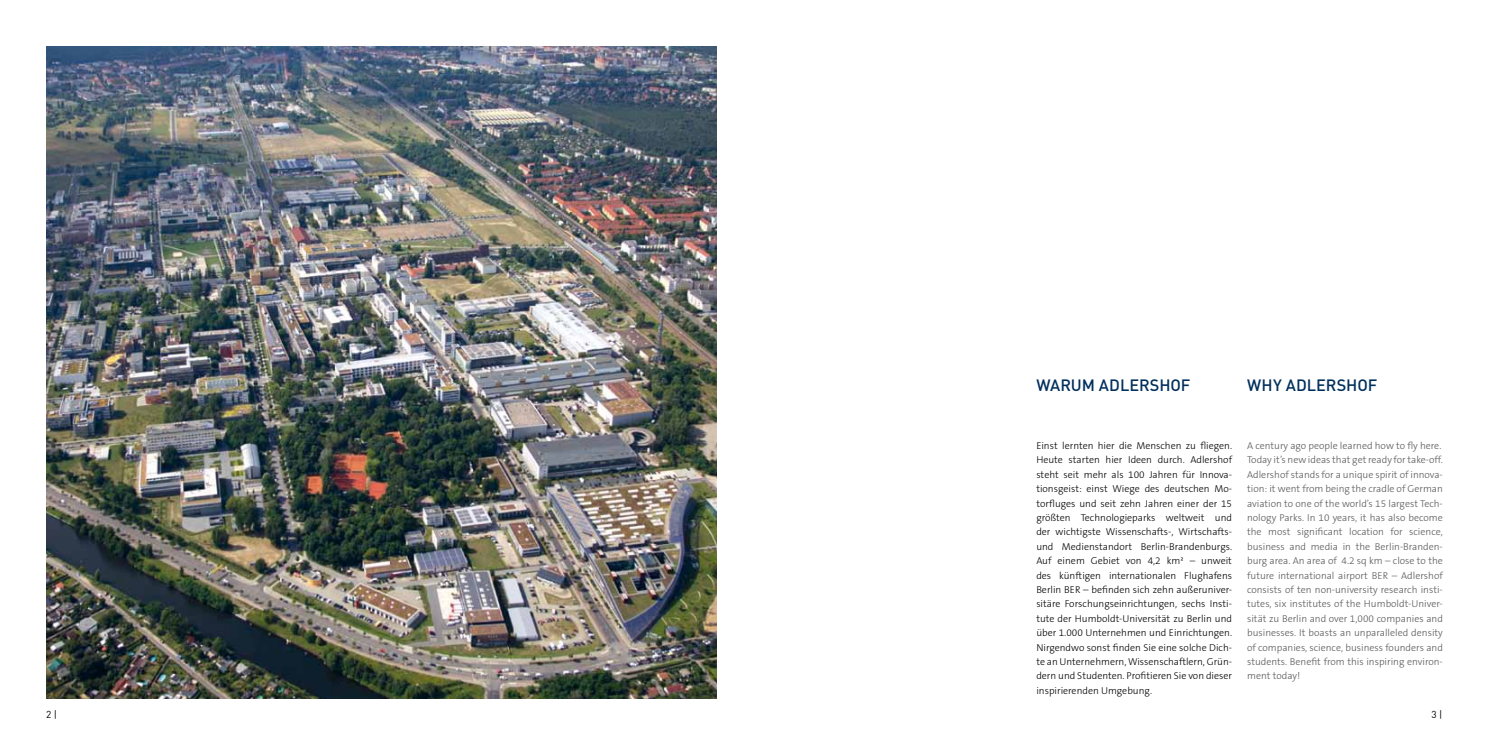
<style>
.page{position:relative;width:1489px;height:745px;background:#fff}
.page>*{position:absolute;margin:0;border:0;box-sizing:border-box;transform-origin:0 0}
.t1{font:500 16.25px "DIN";letter-spacing:-.005em;color:#002f5c}
.t2{font:300 10px/14.4px "The Sans B3";color:#000;text-align:justify}
.t3{font:300 10px/14.4px "The Sans B3";color:#58585a}
.t4{font:10px "DIN";color:#000}
</style>
<div class="page">
<img style="left:46px;top:46px;width:670px;height:652px">
<h1 class="t1" style="left:1036px;top:374px;width:156px">WARUM ADLERSHOF</h1>
<h1 class="t1" style="left:1246px;top:374px;width:132px">WHY ADLERSHOF</h1>
<p class="t2" style="left:1036px;top:438px;width:197px">Einst lernten hier die Menschen zu fliegen.<br>Heute starten hier Ideen durch. Adlershof steht seit mehr als 100 Jahren für Innova&shy;tionsgeist: einst Wiege des deutschen Mo&shy;torfluges und seit zehn Jahren einer der 15 größten Technologieparks weltweit und der wichtigste Wissenschafts-, Wirtschafts&shy;und Medienstandort Berlin-Brandenburgs.<br>Auf einem Gebiet von 4,2 km² – unweit des künftigen internationalen Flughafens Berlin BER – befinden sich zehn außeruniver&shy;sitäre Forschungseinrichtungen, sechs Insti&shy;tute der Humboldt-Universität zu Berlin und über 1.000 Unternehmen und Einrichtungen.<br>Nirgendwo sonst finden Sie eine solche Dich&shy;te an Unternehmern, Wissenschaftlern, Grün&shy;dern und Studenten. Profitieren Sie von dieser inspirierenden Umgebung.</p>
<p class="t3" style="left:1246px;top:438px;width:197px">A century ago people learned how to fly here.<br>Today it’s new ideas that get ready for take-off.<br>Adlershof stands for a unique spirit of innova&shy;tion: it went from being the cradle of German aviation to one of the world’s 15 largest Tech&shy;nology Parks. In 10 years, it has also become the most significant location for science, business and media in the Berlin-Branden&shy;burg area. An area of 4.2 sq km – close to the future international airport BER – Adlershof consists of ten non-university research insti&shy;tutes, six institutes of the Humboldt-Univer&shy;sität zu Berlin and over 1,000 companies and businesses. It boasts an unparalleled density of companies, science, business founders and students. Benefit from this inspiring environ&shy;ment today!</p>
<p class="t4" style="left:46px;top:707px;width:12px">2 |</p>
<p class="t4" style="left:1431px;top:707px;width:12px">3 |</p>
</div>
